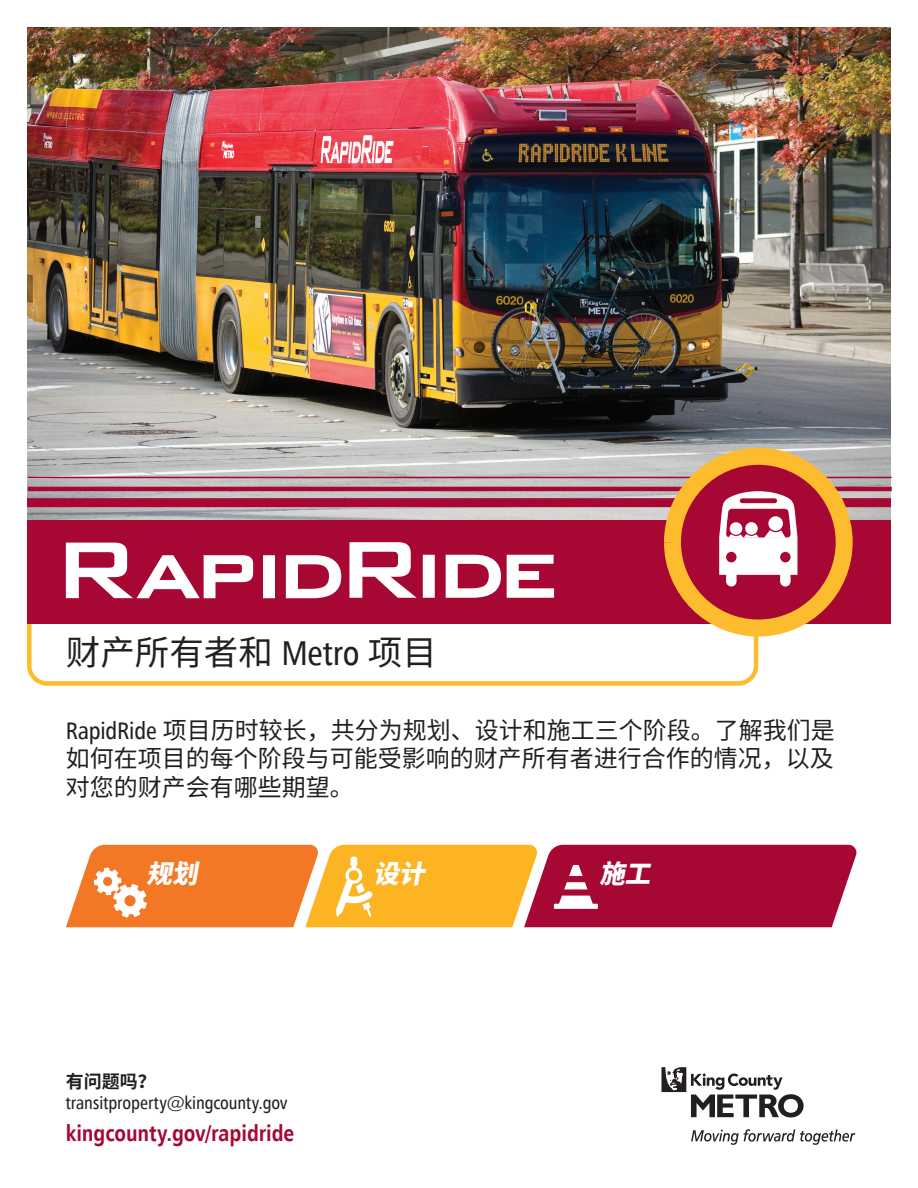
<style>
.page{position:relative;width:918px;height:1188px;background:#fff}
.page>*{position:absolute;margin:0;border:0;box-sizing:border-box;transform-origin:0 0}
.t1{font:34.5px "Noto Sans CJ Ksc";color:#231f20}
.t2{font:italic 900 25.5px "Noto Sans CJ Ksc";color:#fff}
.t3{font:24px/28.8px "Noto Sans CJ Ksc";color:#231f20;text-align:justify}
.t4{font:700 condensed 22.5px "Humanist 777 BT";color:#a60733}
.t5{font:18px/21.6px "Humanist 777 BT Cn Rm";letter-spacing:-.005em;color:#231f20}
.s1{font-family:"Humanist 777 BT Cn Rm"}
.s2{font-family:"Noto Sans CJ Ksc";font-weight:700}
</style>
<div class="page">
<div style="left:27px;top:605px;width:731px;height:81px;border:4px solid #fdbb2e;border-radius:18px"></div>
<img style="left:27px;top:27px;width:864px;height:493px">
<div style="left:27px;top:520px;width:864px;height:104px;background:#a60733"></div>
<svg style="left:66px;top:542px;width:488px;height:56px"></svg>
<div style="left:27px;top:498px;width:864px;height:9px;background:#a60733"></div>
<hr style="left:28px;top:487px;width:864px;height:4px;background:#a60733">
<hr style="left:28px;top:477px;width:864px;height:1px;background:#a60733">
<svg style="left:691px;top:1129px;width:164px;height:16px"></svg>
<svg style="left:661px;top:1067px;width:143px;height:50px"></svg>
<svg style="left:664px;top:448px;width:189px;height:189px"></svg>
<svg style="left:66px;top:845px;width:791px;height:82px;background:#d96a40"></svg>
<svg style="left:719px;top:491px;width:78px;height:96px"></svg>
<div style="left:745px;top:522px;width:13px;height:13px;background:#fff;border-radius:50%"></div>
<p class="t1" style="left:66px;top:633px;width:373px">财产所有者和 <span class="s1">Metro</span> 项目</p>
<p class="t3" style="left:66px;top:716px;width:770px"><span class="s1">RapidRide</span> 项目历时较长，共分为规划、设计和施工三个阶段。了解我们是如何在项目的每个阶段与可能受影响的财产所有者进行合作的情况，以及对您的财产会有哪些期望。</p>
<p class="t2" style="left:147px;top:859px;width:65px">规划</p>
<p class="t2" style="left:374px;top:859px;width:65px">设计</p>
<p class="t2" style="left:599px;top:859px;width:65px">施工</p>
<p class="t5" style="left:66px;top:1070px;width:223px"><span class="s2">有问题吗？</span>transitproperty@kingcounty.gov</p>
<p class="t4" style="left:66px;top:1119px;width:230px">kingcounty.gov/rapidride</p>
</div>
